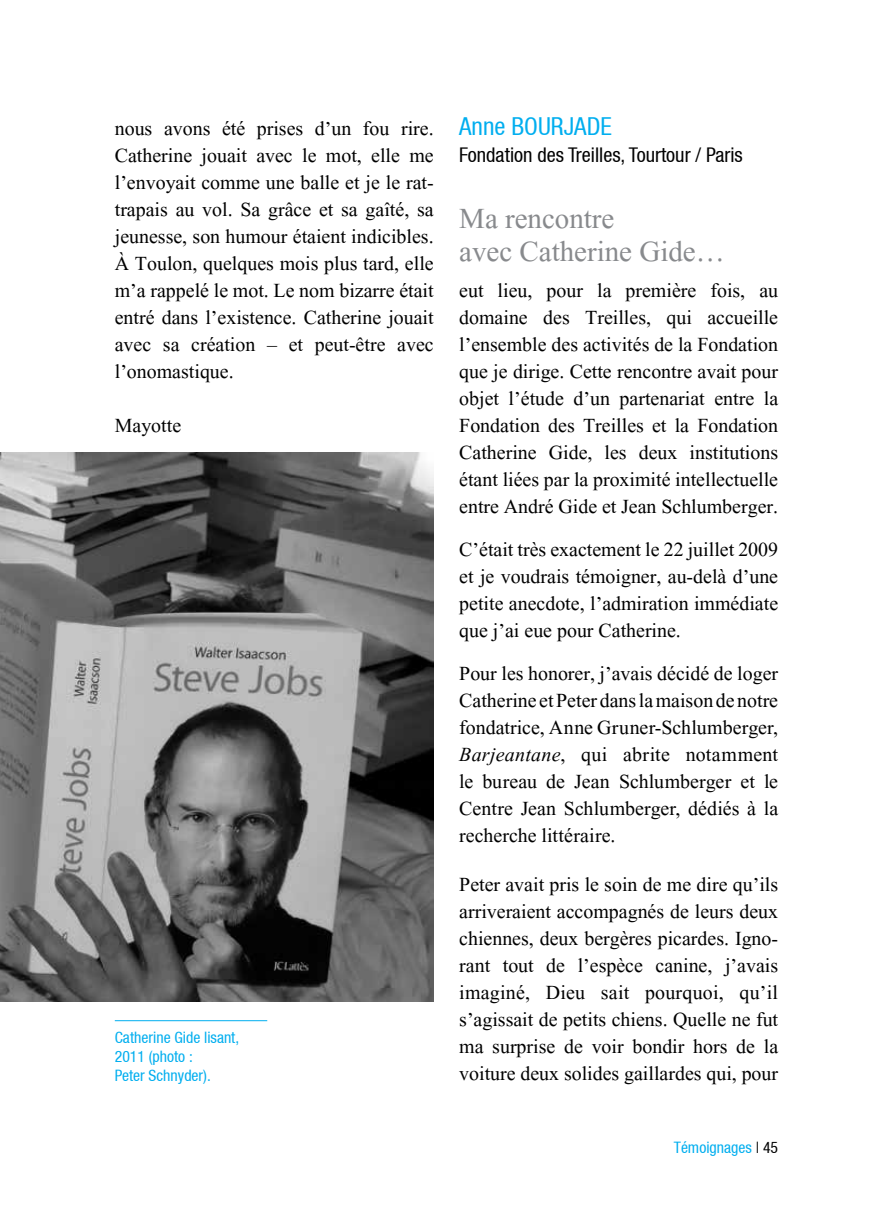
<style>
.page{position:relative;width:893px;height:1212px;background:#fff}
.page>*{position:absolute;margin:0;border:0;box-sizing:border-box;transform-origin:0 0}
.t1{font:36px/33.8px "Aparajita";color:#888a8d}
.t2{font:24.75px/27px "Aparajita";color:#000;text-align:justify}
.t3{font:condensed 24.75px "Helvetica Neue LT";color:#00aeef}
.t4{font:condensed 20.25px "Helvetica Neue LT";color:#000}
.t5{font:condensed 15.75px/18.9px "Helvetica Neue LT";color:#00aeef}
.s1{font-style:italic}
.s2{color:#000}
</style>
<div class="page">
<img style="left:0;top:453px;width:434px;height:548px">
<hr style="left:115px;top:1020px;width:152px;height:1px;background:#00aeef">
<p class="t2" style="left:115px;top:117px;width:320px">nous avons été prises d’un fou rire.<br>Catherine jouait avec le mot, elle me l’envoyait comme une balle et je le rat&shy;trapais au vol. Sa grâce et sa gaîté, sa jeunesse, son humour étaient indicibles.<br>À Toulon, quelques mois plus tard, elle m’a rappelé le mot. Le nom bizarre était entré dans l’existence. Catherine jouait avec sa création – et peut-être avec l’onomastique.</p>
<p class="t2" style="left:115px;top:414px;width:68px">Mayotte</p>
<p class="t5" style="left:115px;top:1028px;width:126px">Catherine Gide lisant,<br>2011 (photo :<br>Peter Schnyder).</p>
<p class="t3" style="left:459px;top:112px;width:154px">Anne Bourjade</p>
<p class="t4" style="left:459px;top:143px;width:285px">Fondation des Treilles, Tourtour / Paris</p>
<h1 class="t1" style="left:459px;top:205px;width:267px">Ma rencontre<br>avec Catherine Gide…</h1>
<p class="t2" style="left:459px;top:279px;width:320px">eut lieu, pour la première fois, au domaine des Treilles, qui accueille l’ensemble des activités de la Fondation que je dirige. Cette rencontre avait pour objet l’étude d’un partenariat entre la Fondation des Treilles et la Fondation Catherine Gide, les deux institutions étant liées par la proximité intellectuelle entre André Gide et Jean Schlumberger.</p>
<p class="t2" style="left:459px;top:538px;width:320px">C’était très exactement le 22 juillet 2009 et je voudrais témoigner, au-delà d’une petite anecdote, l’admiration immédiate que j’ai eue pour Catherine.</p>
<p class="t2" style="left:459px;top:662px;width:320px">Pour les honorer, j’avais décidé de loger Catherine et Peter dans la maison de notre fondatrice, Anne Gruner-Schlumberger, <span class="s1">Barjeantane</span>, qui abrite notamment le bureau de Jean Schlumberger et le Centre Jean Schlumberger, dédiés à la recherche littéraire.</p>
<p class="t2" style="left:459px;top:873px;width:320px">Peter avait pris le soin de me dire qu’ils arriveraient accompagnés de leurs deux chiennes, deux bergères picardes. Igno&shy;rant tout de l’espèce canine, j’avais imaginé, Dieu sait pourquoi, qu’il s’agissait de petits chiens. Quelle ne fut ma surprise de voir bondir hors de la voiture deux solides gaillardes qui, pour</p>
<p class="t5" style="left:674px;top:1138px;width:106px">Témoignages <span class="s2">| 45</span></p>
</div>
